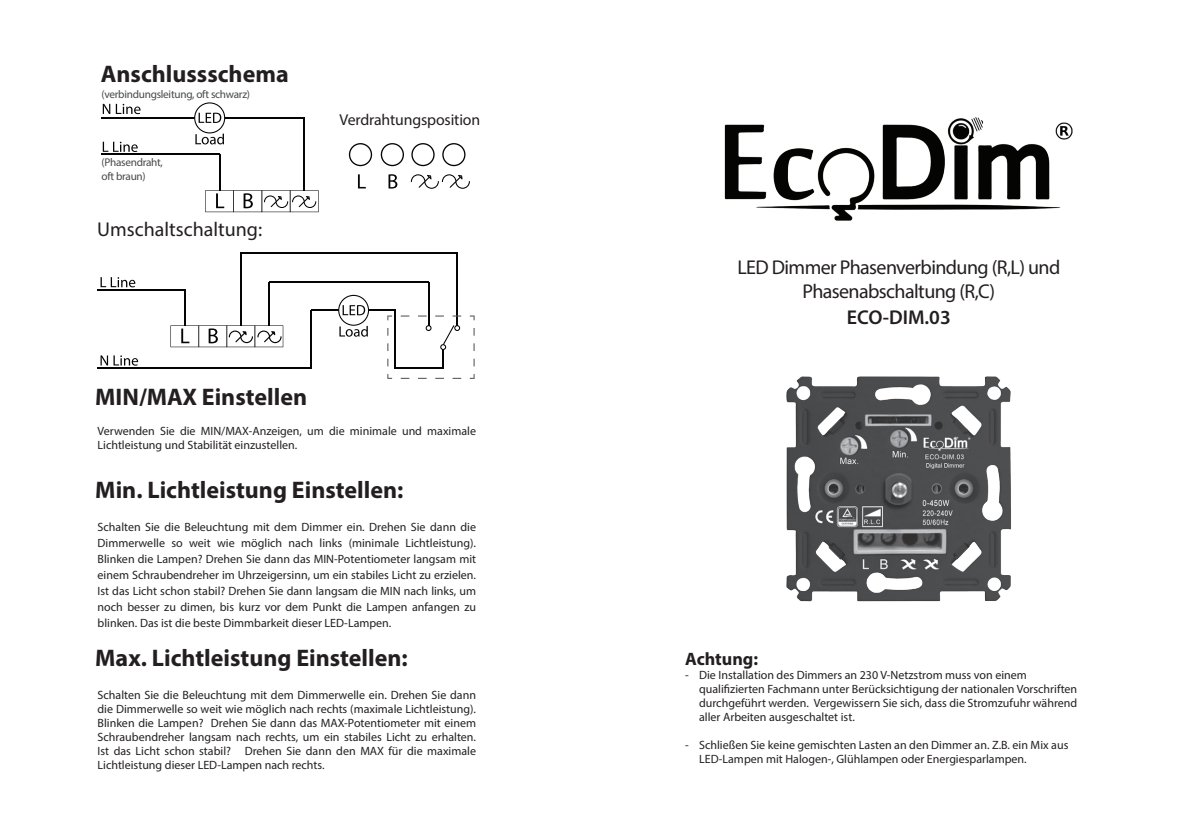
<style>
.page{position:relative;width:1191px;height:840px;background:#fff}
.page>*{position:absolute;margin:0;border:0;box-sizing:border-box;transform-origin:0 0}
.t1{font:700 24px "Myriad Pro";color:#231f20}
.t2{font:20px/24px "Myriad Pro";letter-spacing:-.03em;color:#231f20;text-align:center}
.t3{font:20px "Myriad Pro";color:#231f20}
.t4{font:600 20px "Myriad Pro";color:#231f20}
.t5{font:700 18px "Myriad Pro";color:#231f20}
.t6{font:15.8px "Myriad Pro";letter-spacing:-.01em;color:#231f20}
.t7{font:12px/14px "Myriad Pro";color:#231f20}
.t8{font:11.2px/13.4px "Myriad Pro";letter-spacing:-.025em;color:#474848}
</style>
<div class="page">
<svg style="left:205px;top:190px;width:114px;height:22px"></svg>
<hr style="left:304px;top:118px;width:1px;height:72px;background:#050504">
<hr style="left:102px;top:117px;width:203px;height:1px;background:#050504">
<hr style="left:219px;top:154px;width:1px;height:36px;background:#050504">
<hr style="left:102px;top:154px;width:118px;height:1px;background:#050504">
<svg style="left:194px;top:102px;width:31px;height:42px"></svg>
<svg style="left:103px;top:104px;width:7px;height:10px"></svg>
<svg style="left:116px;top:104px;width:24px;height:10px"></svg>
<svg style="left:103px;top:142px;width:35px;height:10px"></svg>
<svg style="left:170px;top:325px;width:113px;height:22px"></svg>
<hr style="left:240px;top:253px;width:1px;height:72px;background:#050504">
<hr style="left:240px;top:253px;width:218px;height:1px;background:#050504">
<hr style="left:269px;top:282px;width:1px;height:43px;background:#050504">
<hr style="left:428px;top:281px;width:1px;height:44px;background:#050504">
<hr style="left:394px;top:310px;width:1px;height:57px;background:#050504">
<hr style="left:311px;top:310px;width:1px;height:57px;background:#050504">
<hr style="left:456px;top:253px;width:2px;height:72px;background:#050504">
<hr style="left:269px;top:281px;width:159px;height:1px;background:#050504">
<hr style="left:394px;top:367px;width:50px;height:1px;background:#050504">
<hr style="left:311px;top:309px;width:84px;height:2px;background:#050504">
<hr style="left:97px;top:367px;width:215px;height:1px;background:#050504">
<hr style="left:184px;top:289px;width:1px;height:36px;background:#050504">
<hr style="left:97px;top:289px;width:88px;height:1px;background:#050504">
<svg style="left:338px;top:295px;width:31px;height:41px"></svg>
<svg style="left:101px;top:277px;width:34px;height:10px"></svg>
<svg style="left:101px;top:355px;width:37px;height:10px"></svg>
<svg style="left:425px;top:325px;width:6px;height:6px"></svg>
<svg style="left:440px;top:325px;width:20px;height:42px"></svg>
<svg style="left:387px;top:315px;width:5px;height:5px"></svg>
<img style="left:724px;top:117px;width:349px;height:104px">
<img style="left:786px;top:376px;width:225px;height:226px">
<svg style="left:349px;top:143px;width:116px;height:23px"></svg>
<svg style="left:411px;top:174px;width:59px;height:15px"></svg>
<svg style="left:358px;top:174px;width:8px;height:14px"></svg>
<svg style="left:388px;top:174px;width:9px;height:14px"></svg>
<p class="t1" style="left:101px;top:58px;width:189px">Anschlussschema</p>
<p class="t8" style="left:101px;top:87px;width:150px">(verbindungsleitung, oft schwarz)</p>
<p class="t8" style="left:101px;top:155px;width:63px">(Phasendraht, oft braun)</p>
<p class="t3" style="left:97px;top:216px;width:166px">Umschaltschaltung:</p>
<p class="t6" style="left:340px;top:110px;width:142px">Verdrahtungsposition</p>
<p class="t1" style="left:95px;top:381px;width:213px">MIN/MAX Einstellen</p>
<p class="t7" style="left:98px;top:424px;width:380px">Verwenden Sie die MIN/MAX-Anzeigen, um die minimale und maximale<br>Lichtleistung und Stabilität einzustellen.</p>
<p class="t1" style="left:95px;top:474px;width:309px">Min. Lichtleistung Einstellen:</p>
<p class="t7" style="left:98px;top:518px;width:380px;line-height:16px;text-align:justify">Schalten Sie die Beleuchtung mit dem Dimmer ein. Drehen Sie dann die Dimmerwelle so weit wie möglich nach links (minimale Lichtleistung).<br>Blinken die Lampen? Drehen Sie dann das MIN-Potentiometer langsam mit einem Schraubendreher im Uhrzeigersinn, um ein stabiles Licht zu erzielen.<br>Ist das Licht schon stabil? Drehen Sie dann langsam die MIN nach links, um noch besser zu dimen, bis kurz vor dem Punkt die Lampen anfangen zu blinken. Das ist die beste Dimmbarkeit dieser LED-Lampen.</p>
<p class="t1" style="left:95px;top:642px;width:314px">Max. Lichtleistung Einstellen:</p>
<p class="t7" style="left:98px;top:687px;width:380px;text-align:justify">Schalten Sie die Beleuchtung mit dem Dimmerwelle ein. Drehen Sie dann die Dimmerwelle so weit wie möglich nach rechts (maximale Lichtleistung).<br>Blinken die Lampen? Drehen Sie dann das MAX-Potentiometer mit einem Schraubendreher langsam nach rechts, um ein stabiles Licht zu erhalten.<br>Ist das Licht schon stabil? Drehen Sie dann den MAX für die maximale Lichtleistung dieser LED-Lampen nach rechts.</p>
<p class="t2" style="left:737px;top:255px;width:324px">LED Dimmer Phasenverbindung (R,L) und<br>Phasenabschaltung (R,C)</p>
<p class="t4" style="left:847px;top:305px;width:105px">ECO-DIM.03</p>
<p class="t5" style="left:685px;top:646px;width:74px">Achtung:</p>
<p class="t7" style="left:699px;top:667px;width:380px;text-indent:-14px">- Die Installation des Dimmers an 230 V-Netzstrom muss von einem qualifizierten Fachmann unter Berücksichtigung der nationalen Vorschriften durchgeführt werden. Vergewissern Sie sich, dass die Stromzufuhr während aller Arbeiten ausgeschaltet ist.</p>
<p class="t7" style="left:699px;top:737px;width:371px;text-indent:-14px">- Schließen Sie keine gemischten Lasten an den Dimmer an. Z.B. ein Mix aus<br>LED-Lampen mit Halogen-, Glühlampen oder Energiesparlampen.</p>
</div>
